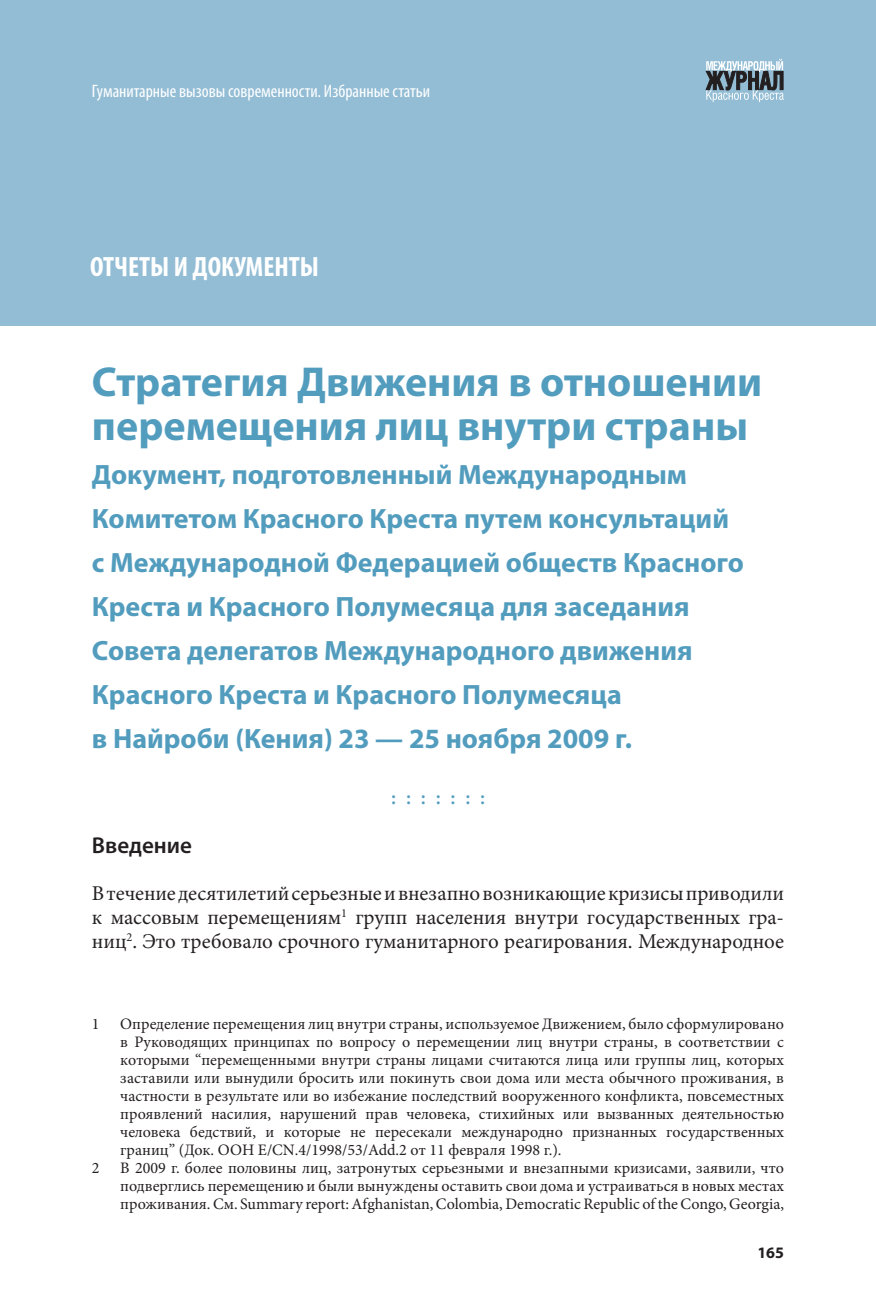
<style>
.page{position:relative;width:876px;height:1301px;background:#fff}
.page>*{position:absolute;margin:0;border:0;box-sizing:border-box;transform-origin:0 0}
.t1{font:700 42px/44px "Myriad Pro";color:#529cbe}
.t2{font:700 28px/44px "Myriad Pro";color:#529cbe}
.t3{font:700 condensed 28px "Myriad Pro";color:#fff}
.t4{font:600 23px "Myriad Pro";color:#231f20}
.t5{font:21px/24px "Minion Pro";letter-spacing:-.005em;color:#231f20;text-align:justify}
.t6{font:600 21px "Minion Pro";color:#529cbe}
.t7{font:condensed 18px "Myriad Pro";color:#fff}
.t8{font:16px/18px "Minion Pro";color:#231f20;text-align:justify}
.t9{font:700 16px "Myriad Pro";color:#231f20}
</style>
<div class="page">
<div style="left:0;top:0;width:875px;height:326px;background:#93bdd5"></div>
<svg style="left:705px;top:59px;width:78px;height:43px"></svg>
<p class="t7" style="left:92px;top:80px;width:339px">Гуманитарные вызовы современности. Избранные статьи</p>
<h2 class="t3" style="left:90px;top:249px;width:230px">ОТЧЕТЫ И ДОКУМЕНТЫ</h2>
<h1 class="t1" style="left:92px;top:358px;width:671px">Стратегия Движения в отношении перемещения лиц внутри страны</h1>
<p class="t2" style="left:92px;top:451px;width:653px">Документ, подготовленный Международным Комитетом Красного Креста путем консультаций с Международной Федерацией обществ Красного Креста и Красного Полумесяца для заседания Совета делегатов Международного движения Красного Креста и Красного Полумесяца<br>в Найроби (Кения) 23 — 25 ноября 2009 г.</p>
<h3 class="t6" style="left:391px;top:783px;width:96px">: : : : : : :</h3>
<h3 class="t4" style="left:92px;top:831px;width:102px">Введение</h3>
<h3 class="t5" style="left:92px;top:881px;width:693px">В течение десятилетий серьезные и внезапно возникающие кризисы приводили к массовым перемещениям<sup>1</sup> групп населения внутри государственных гра&shy;ниц<sup>2</sup>. Это требовало срочного гуманитарного реагирования. Международное</h3>
<p class="t8" style="left:92px;top:1015px;width:9px">1</p>
<p class="t8" style="left:120px;top:1015px;width:665px">Определение перемещения лиц внутри страны, используемое Движением, было сформулировано в Руководящих принципах по вопросу о перемещении лиц внутри страны, в соответствии с которыми “перемещенными внутри страны лицами считаются лица или группы лиц, которых заставили или вынудили бросить или покинуть свои дома или места обычного проживания, в частности в результате или во избежание последствий вооруженного конфликта, повсеместных проявлений насилия, нарушений прав человека, стихийных или вызванных деятельностью человека бедствий, и которые не пересекали международно признанных государственных границ” (Док. ООН E/CN.4/1998/53/Add.2 от 11 февраля 1998 г.).</p>
<p class="t8" style="left:92px;top:1159px;width:9px">2</p>
<p class="t8" style="left:120px;top:1159px;width:665px">В 2009 г. более половины лиц, затронутых серьезными и внезапными кризисами, заявили, что подверглись перемещению и были вынуждены оставить свои дома и устраиваться в новых местах проживания. См. Summary report: Afghanistan, Colombia, Democratic Republic of the Congo, Georgia,</p>
<p class="t9" style="left:757px;top:1242px;width:28px">165</p>
</div>
